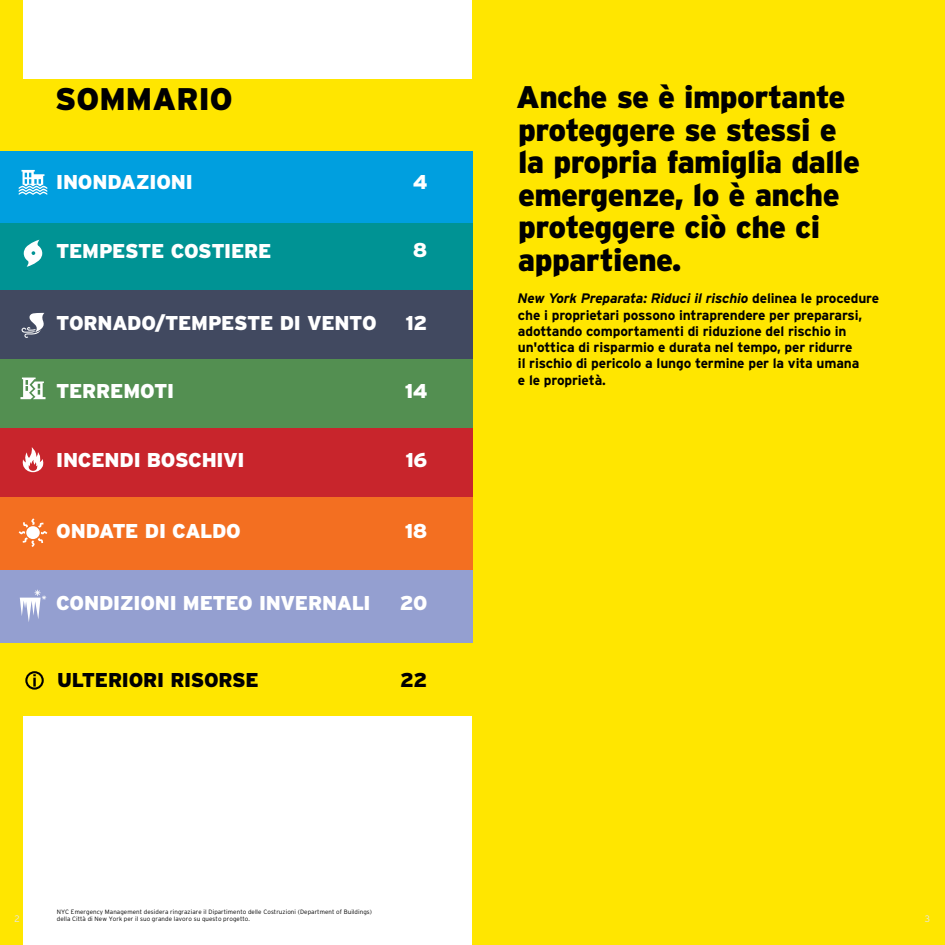
<style>
.page{position:relative;width:945px;height:945px;background:#fff}
.page>*{position:absolute;margin:0;border:0;box-sizing:border-box;transform-origin:0 0}
.t1{font:900 31.25px/32.5px "Interstate";letter-spacing:-.02em;color:#000}
.t2{font:900 31.25px "Interstate";letter-spacing:.005em;color:#000}
.t3{font:900 20px "Interstate";letter-spacing:-.015em;color:#fff}
.t4{font:900 20px "Interstate";letter-spacing:-.02em;color:#000}
.t5{font:700 13.75px/16.2px "Interstate";letter-spacing:-.01em;color:#000}
.t6{font:300 9.38px "Interstate";color:#e6e7e8}
.t7{font:300 6.25px/7.5px "Interstate";letter-spacing:.01em;color:#000}
.s1{font-style:italic}
</style>
<div class="page">
<div style="left:0;top:643px;width:472px;height:72px;background:#ffe600"></div>
<div style="left:922px;top:0;width:23px;height:945px;background:#ffe600"></div>
<div style="left:472px;top:0;width:450px;height:945px;background:#ffe600"></div>
<div style="left:0;top:0;width:22px;height:945px;background:#ffe600"></div>
<div style="left:0;top:223px;width:472px;height:68px;background:#009394"></div>
<div style="left:0;top:79px;width:472px;height:72px;background:#ffe600"></div>
<div style="left:0;top:428px;width:472px;height:69px;background:#c8252c"></div>
<div style="left:0;top:291px;width:472px;height:68px;background:#414960"></div>
<div style="left:0;top:151px;width:472px;height:72px;background:#009fdf"></div>
<div style="left:0;top:359px;width:472px;height:69px;background:#538f51"></div>
<div style="left:0;top:570px;width:472px;height:73px;background:#949fd0"></div>
<div style="left:0;top:497px;width:472px;height:73px;background:#f36f21"></div>
<svg style="left:20px;top:590px;width:26px;height:32px"></svg>
<svg style="left:19px;top:170px;width:28px;height:25px"></svg>
<svg style="left:24px;top:240px;width:18px;height:27px"></svg>
<svg style="left:22px;top:447px;width:22px;height:25px"></svg>
<svg style="left:22px;top:313px;width:22px;height:25px"></svg>
<svg style="left:20px;top:378px;width:26px;height:21px"></svg>
<svg style="left:19px;top:518px;width:28px;height:29px"></svg>
<svg style="left:33px;top:674px;width:3px;height:13px"></svg>
<div style="left:25px;top:671px;width:19px;height:19px;border:2px solid #000;border-radius:50%"></div>
<h1 class="t2" style="left:55px;top:80px;width:179px">SOMMARIO</h1>
<h2 class="t3" style="left:56px;top:170px;width:138px">INONDAZIONI</h2>
<h2 class="t3" style="left:413px;top:170px;width:16px">4</h2>
<h2 class="t3" style="left:56px;top:239px;width:217px">TEMPESTE COSTIERE</h2>
<h2 class="t3" style="left:413px;top:238px;width:16px">8</h2>
<h2 class="t3" style="left:56px;top:312px;width:322px">TORNADO/TEMPESTE DI VENTO</h2>
<h2 class="t3" style="left:406px;top:312px;width:23px">12</h2>
<h2 class="t3" style="left:56px;top:379px;width:119px">TERREMOTI</h2>
<h2 class="t3" style="left:405px;top:379px;width:24px">14</h2>
<h1 class="t1" style="left:516px;top:81px;width:345px">Anche se è importante proteggere se stessi e la propria famiglia dalle emergenze, lo è anche proteggere ciò che ci appartiene.</h1>
<p class="t5" style="left:518px;top:290px;width:363px"><span class="s1">New York Preparata: Riduci il rischio</span> delinea le procedure che i proprietari possono intraprendere per prepararsi, adottando comportamenti di riduzione del rischio in un'ottica di risparmio e durata nel tempo, per ridurre<br>il rischio di pericolo a lungo termine per la vita umana<br>e le proprietà.</p>
<h2 class="t3" style="left:56px;top:448px;width:190px">INCENDI BOSCHIVI</h2>
<h2 class="t3" style="left:405px;top:448px;width:24px">16</h2>
<h2 class="t3" style="left:56px;top:519px;width:186px">ONDATE DI CALDO</h2>
<h2 class="t3" style="left:405px;top:519px;width:24px">18</h2>
<h2 class="t3" style="left:56px;top:591px;width:316px">CONDIZIONI METEO INVERNALI</h2>
<h2 class="t3" style="left:400px;top:591px;width:29px">20</h2>
<h2 class="t4" style="left:57px;top:668px;width:203px">ULTERIORI RISORSE</h2>
<h2 class="t4" style="left:400px;top:668px;width:29px">22</h2>
<p class="t7" style="left:57px;top:908px;width:317px">NYC Emergency Management desidera ringraziare il Dipartimento delle Costruzioni (Department of Buildings) della Città di New York per il suo grande lavoro su questo progetto.</p>
<p class="t6" style="left:15px;top:913px;width:7px">2</p>
<p class="t6" style="left:925px;top:913px;width:7px">3</p>
</div>
